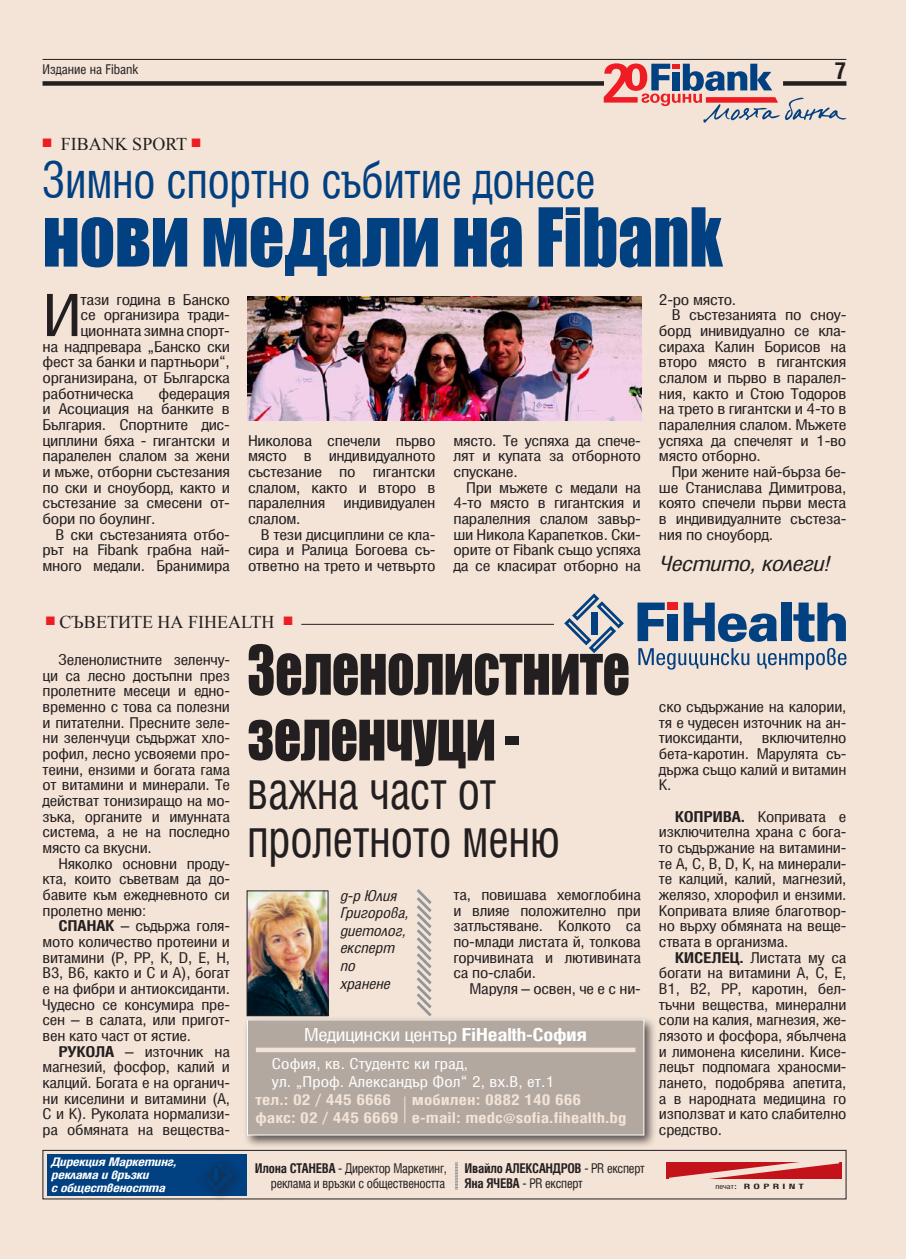
<style>
.page{position:relative;width:906px;height:1259px;background:#f4e4d7}
.page>*{position:absolute;margin:0;border:0;box-sizing:border-box;transform-origin:0 0}
.t1{font:75px "Impact";letter-spacing:-.005em;color:#014081;scale:.93 1}
.t2{font:63px/65.7px "Impact";letter-spacing:-.01em;color:#231f20;scale:.86 1}
.t3{font:58.5px "Hebar Cond XP";color:#231f20;scale:1.2 1}
.t4{font:54px/48px "Hebar Cond XP";letter-spacing:-.005em;color:#231f20;scale:.85 1}
.t5{font:51px "Hebar Cond XP";letter-spacing:-.005em;color:#014081;scale:.89 1}
.t6{font:23.55px "Hebar Cond XP Bold";color:#231f20}
.t7{font:21px "Hebar Cond XP Italic";letter-spacing:-.02em;color:#231f20;scale:1.17 1}
.t8{font:18px "Times New Roman";color:#231f20}
.t9{font:18px "Hebar Cond XP";letter-spacing:-.02em;color:#fff;scale:1.15 1}
.t10{font:15px/15.6px "Hebar Cond XP";letter-spacing:-.02em;color:#231f20;text-align:justify;scale:1.14 1}
.t11{font:15px/15.6px "Hebar Cond XP";letter-spacing:-.02em;color:#231f20;text-align:justify;scale:1.17 1}
.t12{font:15px/18px "Hebar Cond XP Bold";letter-spacing:.005em;color:#f4e4d7;scale:1.15 1}
.t13{font:15px/18px "Hebar Cond XP";letter-spacing:.005em;color:#fff;scale:1.15 1}
.t14{font:15px/17.5px "Hebar Cond XP Italic";color:#231f20;scale:1.06 1}
.t15{font:15px "Hebar Cond XP Bold";color:#231f20;scale:1.14 1}
.t16{font:13.5px/15px "Hebar Cond XP";letter-spacing:-.02em;color:#231f20;text-align:right;scale:.95 1}
.t17{font:13.5px "Hebar Cond XP Bold";letter-spacing:-.02em;color:#231f20;scale:.95 1}
.t18{font:13.5px "Hebar Cond XP";color:#231f20}
.t19{font:italic 11.85px/12.6px "Hebar Cond XP Bold";letter-spacing:-.025em;color:#fff;scale:1.19 1}
.t20{font:7.35px "Hebar Cond XP Bold";letter-spacing:.3em;color:#231f20;scale:1.16 1}
.s1{font-family:"Hebar Cond XP Bold"}
.s2{font-family:"Hebar Cond XP"}
</style>
<div class="page">
<hr style="left:43px;top:59px;width:803px;height:1px;background:#231f20">
<div style="left:43px;top:81px;width:803px;height:5px;background:#231f20"></div>
<div style="left:43px;top:1150px;width:803px;height:49px;border:1px solid #231f20"></div>
<svg style="left:455px;top:1162px;width:3px;height:27px"></svg>
<svg style="left:666px;top:1153px;width:179px;height:34px"></svg>
<svg style="left:604px;top:63px;width:242px;height:60px"></svg>
<div style="left:47px;top:1154px;width:199px;height:41px;background:#014081"></div>
<div style="left:194px;top:1152px;width:68px;height:56px;background:#231f20;opacity:.75"></div>
<svg style="left:199px;top:1158px;width:34px;height:33px"></svg>
<hr style="left:301px;top:624px;width:253px;height:1px;background:#231f20">
<svg style="left:564px;top:593px;width:60px;height:60px"></svg>
<svg style="left:637px;top:602px;width:28px;height:39px"></svg>
<div style="left:667px;top:602px;width:11px;height:8px;background:#ee1d23"></div>
<div style="left:667px;top:614px;width:11px;height:27px;background:#014081"></div>
<div style="left:781px;top:602px;width:10px;height:39px;background:#014081"></div>
<svg style="left:793px;top:602px;width:53px;height:40px"></svg>
<svg style="left:683px;top:602px;width:94px;height:40px"></svg>
<svg style="left:638px;top:648px;width:111px;height:21px"></svg>
<svg style="left:757px;top:648px;width:89px;height:21px"></svg>
<div style="left:243px;top:1015px;width:419px;height:138px;background:#231f20;opacity:.75"></div>
<div style="left:247px;top:1020px;width:397px;height:115px;background:#b3a8a0"></div>
<div style="left:256px;top:1047px;width:379px;height:5px;background:#f4e4d7"></div>
<div style="left:247px;top:1019px;width:397px;height:116px;border:1px solid #fff"></div>
<svg style="left:404px;top:1096px;width:1px;height:27px"></svg>
<img style="left:249px;top:892px;width:77px;height:122px">
<div style="left:247px;top:890px;width:81px;height:126px;border:1px solid #231f20"></div>
<svg style="left:414px;top:889px;width:20px;height:130px"></svg>
<img style="left:247px;top:296px;width:395px;height:124px">
<p class="t18" style="left:43px;top:63px;width:97px">Издание на Fibank</p>
<h3 class="t6" style="left:834px;top:58px;width:13px">7</h3>
<p class="t8" style="left:43px;top:132px;width:160px"><sup>■</sup> FIBANK SPORT <sup>■</sup></p>
<h3 class="t5" style="left:43px;top:154px;width:623px">Зимно спортно събитие донесе</h3>
<h1 class="t1" style="left:43px;top:179px;width:733px">нови медали на Fibank</h1>
<h3 class="t3" style="left:43px;top:286px;width:34px">И</h3>
<p class="t11" style="left:81px;top:292px;width:129px">тази година в Банско</p>
<p class="t11" style="left:81px;top:308px;width:129px">се организира тради-</p>
<p class="t11" style="left:81px;top:324px;width:129px">ционната зимна спорт-</p>
<p class="t11" style="left:43px;top:339px;width:162px">на надпревара “Банско ски</p>
<p class="t11" style="left:43px;top:355px;width:162px">фест за банки и партньори”,</p>
<p class="t11" style="left:43px;top:371px;width:162px">организирана, от Българска</p>
<p class="t11" style="left:43px;top:386px;width:79px">работническа</p>
<p class="t11" style="left:43px;top:386px;width:162px;text-indent:116px">федерация и Асоциация на банките в България. Спортните дис&shy;циплини бяха - гигантски и паралелен слалом за жени и мъже, отборни състезания по ски и сноуборд, както и състезание за смесени от&shy;бори по боулинг.</p>
<p class="t11" style="left:43px;top:527px;width:162px;text-indent:13px">В ски състезанията отбо&shy;рът на Fibank грабна най&shy;много медали. Бранимира</p>
<p class="t11" style="left:248px;top:433px;width:162px">Николова спечели първо място в индивидуалното състезание по гигантски слалом, както и второ в паралелния индивидуален слалом.</p>
<p class="t11" style="left:248px;top:527px;width:162px;text-indent:13px">В тези дисциплини се кла&shy;сира и Ралица Богоева съ&shy;ответно на трето и четвърто</p>
<p class="t11" style="left:453px;top:433px;width:162px">място. Те успяха да спече&shy;лят и купата за отборното спускане.</p>
<p class="t11" style="left:453px;top:480px;width:162px;text-indent:13px">При мъжете с медали на 4-то място в гигантския и паралелния слалом завър&shy;ши Никола Карапетков. Ски&shy;орите от Fibank също успяха да се класират отборно на</p>
<p class="t8" style="left:46px;top:609px;width:248px"><sup>■</sup> СЪВЕТИТЕ НА FIHEALTH <sup>■</sup></p>
<h2 class="t2" style="left:247px;top:635px;width:447px">Зеленолистните зеленчуци -</h2>
<h3 class="t4" style="left:247px;top:768px;width:369px">важна част от пролетното меню</h3>
<p class="t10" style="left:43px;top:653px;width:166px;text-indent:16px">Зеленолистните зеленчу&shy;ци са лесно достъпни през пролетните месеци и едно&shy;временно с това са полезни и питателни. Пресните зеле&shy;ни зеленчуци съдържат хло&shy;рофил, лесно усвояеми про&shy;теини, ензими и богата гама от витамини и минерали. Те действат тонизиращо на мо&shy;зъка, органите и имунната система, а не на последно място са вкусни.</p>
<p class="t10" style="left:43px;top:856px;width:166px;text-indent:16px">Няколко основни проду&shy;кта, които съветвам да до&shy;бавите към ежедневното си пролетно меню:</p>
<p class="t10" style="left:43px;top:919px;width:166px;text-indent:16px"><span class="s1">Спанак</span> – съдържа голя&shy;мото количество протеини и витамини (Р, РР, К, D, Е, Н, В3, В6, както и С и А), богат е на фибри и антиоксиданти.<br>Чудесно се консумира пре&shy;сен – в салата, или пригот&shy;вен като част от ястие.</p>
<p class="t10" style="left:43px;top:1044px;width:166px;text-indent:16px"><span class="s1">Рукола</span> – източник на магнезий, фосфор, калий и калций. Богата е на органич&shy;ни киселини и витамини (А, С и К). Руколата нормализи&shy;ра обмяната на вещества-</p>
<p class="t10" style="left:453px;top:887px;width:166px">та, повишава хемоглобина и влияе положително при затлъстяване. Колкото са по-млади листата й, толкова горчивината и лютивината са по-слаби.</p>
<p class="t10" style="left:469px;top:981px;width:152px">Маруля – освен, че е с ни-</p>
<p class="t14" style="left:340px;top:887px;width:66px">д-р Юлия<br>Григорова, диетолог, експерт по хранене</p>
<p class="t9" style="left:304px;top:1026px;width:248px">Медицински център <span class="s1">FiHealth-София</span></p>
<p class="t13" style="left:272px;top:1055px;width:247px">София, кв. Студентс ки град,<br>ул. “Проф. Александър Фол” 2, вх.В, ет.1</p>
<p class="t12" style="left:255px;top:1091px;width:126px">тел.: 02 / 445 6666 факс: 02 / 445 6669</p>
<p class="t12" style="left:412px;top:1091px;width:188px">мобилен: 0882 140 666 e-mail: medc@sofia.fihealth.bg</p>
<p class="t11" style="left:659px;top:292px;width:68px">2-ро място.</p>
<p class="t11" style="left:672px;top:308px;width:151px">В състезанията по сноу-</p>
<p class="t11" style="left:659px;top:324px;width:162px">борд инивидуално се кла-</p>
<p class="t11" style="left:659px;top:339px;width:162px">сираха Калин Борисов на</p>
<p class="t11" style="left:659px;top:355px;width:162px">второ място в гигантския</p>
<p class="t11" style="left:659px;top:370px;width:162px">слалом и първо в паралел-</p>
<p class="t11" style="left:659px;top:386px;width:162px">ния, както и Стою Тодоров</p>
<p class="t11" style="left:659px;top:402px;width:162px">на трето в гигантски и 4-то в</p>
<p class="t11" style="left:659px;top:417px;width:162px">паралелния слалом. Мъжете</p>
<p class="t11" style="left:659px;top:433px;width:162px">успяха да спечелят и 1-во</p>
<p class="t11" style="left:659px;top:449px;width:89px">място отборно.</p>
<p class="t11" style="left:672px;top:464px;width:151px">При жените най-бърза бе-</p>
<p class="t11" style="left:659px;top:480px;width:162px">ше Станислава Димитрова,</p>
<p class="t11" style="left:659px;top:496px;width:162px">която спечели първи места</p>
<p class="t11" style="left:659px;top:511px;width:162px">в индивидуалните състеза-</p>
<p class="t11" style="left:659px;top:527px;width:99px">ния по сноуборд.</p>
<h3 class="t7" style="left:659px;top:553px;width:147px">Честито, колеги!</h3>
<p class="t10" style="left:659px;top:699px;width:166px">ско съдържание на калории, тя е чудесен източник на ан&shy;тиоксиданти, включително бета-каротин. Марулята съ&shy;държа също калий и витамин К.</p>
<p class="t10" style="left:659px;top:809px;width:166px;text-indent:16px"><span class="s1">Коприва.</span> Копривата е изключителна храна с бога&shy;то съдържание на витамини&shy;те А, С, В, D, K, на минерали&shy;те калций, калий, магнезий, желязо, хлорофил и ензими.<br>Копривата влияе благотвор&shy;но върху обмяната на веще&shy;ствата в организма.</p>
<p class="t15" style="left:675px;top:949px;width:9px">Кис</p>
<p class="t10" style="left:659px;top:950px;width:166px;text-indent:44px"><span class="s1">елец.</span> Листата му са богати на витамини А, С, Е, В1, В2, РР, каротин, бел&shy;тъчни вещества, минерални соли на калия, магнезия, же&shy;лязото и фосфора, ябълчена и лимонена киселини. Кисе&shy;лецът подпомага храносми&shy;лането, подобрява апетита, а в народната медицина го използват и като слабително средство.</p>
<p class="t19" style="left:51px;top:1156px;width:107px">Дирекция Маркетинг, реклама и връзки<br>с обществеността</p>
<p class="t16" style="left:255px;top:1161px;width:204px"><span class="s1">Илона Станева</span> - Директор Маркетинг, реклама и връзки с обществеността</p>
<p class="t17" style="left:464px;top:1160px;width:191px">Ивайло Александров <span class="s2">- PR експерт</span></p>
<p class="t16" style="left:464px;top:1176px;width:126px"><span class="s1">Яна ЯЧЕВА</span> - PR експерт</p>
<p class="t20" style="left:715px;top:1182px;width:78px"><span class="s2">печат</span>: ROPRINT</p>
</div>
